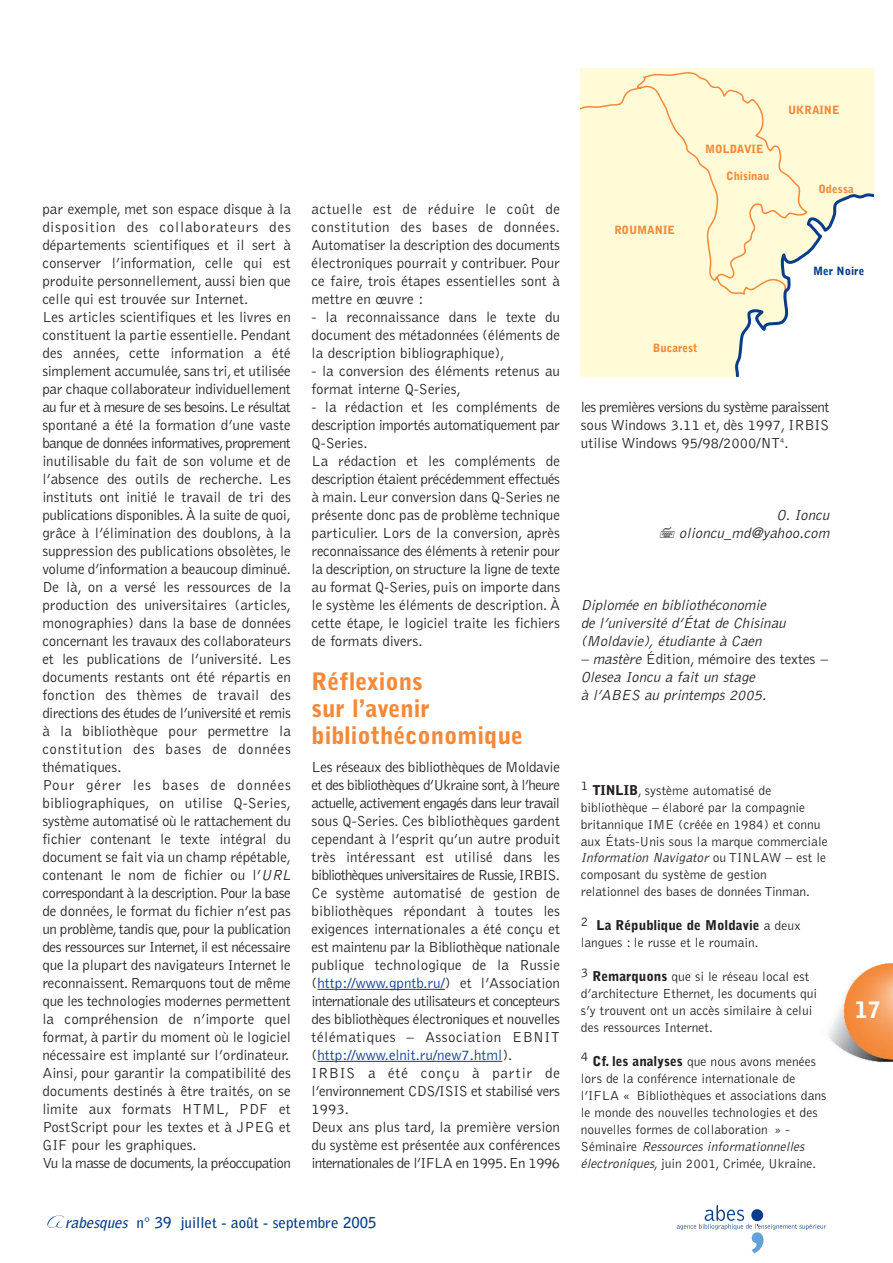
<style>
.page{position:relative;width:893px;height:1263px;background:#fff}
.page>*{position:absolute;margin:0;border:0;box-sizing:border-box;transform-origin:0 0}
.t1{font:900 24px/26.5px "Bell Gothic";color:#f58938}
.t2{font:900 22.5px "Bell Gothic";color:#fff}
.t3{font:300 15px/18px "Bell Gothic";color:#231f20}
.t4{font:300 15px/18px "Bell Gothic";letter-spacing:-.02em;color:#231f20}
.t5{font:italic 300 15px/18px "Bell Gothic";color:#231f20}
.t6{font:700 15px "Bell Gothic";color:#083e89}
.t7{font:300 13.5px/17px "Bell Gothic";color:#231f20}
.t8{font:900 11.4px "Bell Gothic";color:#f58938}
.t9{font:900 11.4px "Bell Gothic";color:#083e89}
.s1{font-style:italic}
.s2{color:#083e89}
.s3{font-style:normal}
.s4{font-weight:900}
</style>
<div class="page">
<img style="left:828px;top:963px;width:64px;height:99px">
<svg style="left:47px;top:1215px;width:18px;height:13px"></svg>
<svg style="left:676px;top:1205px;width:150px;height:48px"></svg>
<hr style="left:317px;top:989px;width:69px;height:1px;background:#083e89">
<hr style="left:385px;top:989px;width:39px;height:1px;background:#083e89">
<svg style="left:423px;top:989px;width:22px;height:1px"></svg>
<hr style="left:317px;top:1061px;width:69px;height:1px;background:#083e89">
<svg style="left:385px;top:1061px;width:40px;height:1px"></svg>
<hr style="left:425px;top:1061px;width:77px;height:1px;background:#083e89">
<div style="left:580px;top:69px;width:293px;height:308px;background:#fffbd6"></div>
<div style="left:580px;top:69px;width:229px;height:228px;background:#fffbd6"></div>
<svg style="left:734px;top:189px;width:139px;height:188px"></svg>
<p class="t3" style="left:42px;top:201px;width:253px">par exemple, met son espace disque à la disposition des collaborateurs des départements scientifiques et il sert à conserver l’information, celle qui est produite personnellement, aussi bien que celle qui est trouvée sur Internet.<br>Les articles scientifiques et les livres en constituent la partie essentielle. Pendant des années, cette information a été simplement accumulée, sans tri, et utilisée par chaque collaborateur individuellement au fur et à mesure de ses besoins.Le résultat spontané a été la formation d’une vaste banque de données informatives,proprement inutilisable du fait de son volume et de l’absence des outils de recherche. Les instituts ont initié le travail de tri des publications disponibles.À la suite de quoi, grâce à l’élimination des doublons, à la suppression des publications obsolètes, le volume d’information a beaucoup diminué.<br>De là, on a versé les ressources de la production des universitaires (articles, monographies) dans la base de données concernant les travaux des collaborateurs et les publications de l’université. Les documents restants ont été répartis en fonction des thèmes de travail des directions des études de l’université et remis à la bibliothèque pour permettre la constitution des bases de données thématiques.<br>Pour gérer les bases de données bibliographiques, on utilise Q-Series, système automatisé où le rattachement du fichier contenant le texte intégral du document se fait via un champ répétable, contenant le nom de fichier ou l’<span class="s1">URL </span>correspondant à la description.Pour la base de données, le format du fichier n’est pas un problème,tandis que,pour la publication des ressources sur Internet,il est nécessaire que la plupart des navigateurs Internet le reconnaissent. Remarquons tout de même que les technologies modernes permettent la compréhension de n’importe quel format, à partir du moment où le logiciel nécessaire est implanté sur l’ordinateur.<br>Ainsi, pour garantir la compatibilité des documents destinés à être traités, on se limite aux formats HTML, PDF et PostScript pour les textes et à JPEG et GIF pour les graphiques.<br>Vu la masse de documents,la préoccupation</p>
<p class="t3" style="left:311px;top:201px;width:250px;text-align:justify">actuelle est de réduire le coût de constitution des bases de données.<br>Automatiser la description des documents électroniques pourrait y contribuer. Pour ce faire, trois étapes essentielles sont à mettre en œuvre :</p>
<p class="t3" style="left:311px;top:309px;width:250px;text-align:justify">- la reconnaissance dans le texte du document des métadonnées (éléments de la description bibliographique),</p>
<p class="t3" style="left:311px;top:363px;width:250px">- la conversion des éléments retenus au format interne Q-Series,</p>
<p class="t3" style="left:311px;top:399px;width:250px">- la rédaction et les compléments de description importés automatiquement par Q-Series.<br>La rédaction et les compléments de description étaient précédemment effectués à main. Leur conversion dans Q-Series ne présente donc pas de problème technique particulier. Lors de la conversion, après reconnaissance des éléments à retenir pour la description,on structure la ligne de texte au format Q-Series, puis on importe dans le système les éléments de description. À cette étape, le logiciel traite les fichiers de formats divers.</p>
<h1 class="t1" style="left:311px;top:670px;width:213px">Réflexions<br>sur l’avenir bibliothéconomique</h1>
<p class="t4" style="left:311px;top:759px;width:250px">Les réseaux des bibliothèques de Moldavie et des bibliothèques d’Ukraine sont,à l’heure actuelle,activement engagés dans leur travail sous Q-Series. Ces bibliothèques gardent cependant à l’esprit qu’un autre produit très intéressant est utilisé dans les bibliothèques universitaires de Russie,IRBIS.<br>Ce système automatisé de gestion de bibliothèques répondant à toutes les exigences internationales a été conçu et est maintenu par la Bibliothèque nationale publique technologique de la Russie (<span class="s2">http://www.gpntb.ru/</span>) et l’Association internationale des utilisateurs et concepteurs des bibliothèques électroniques et nouvelles télématiques – Association EBNIT (<span class="s2">http://www.elnit.ru/new7.html</span>).<br>IRBIS a été conçu à partir de l’environnement CDS/ISIS et stabilisé vers 1993.<br>Deux ans plus tard, la première version du système est présentée aux conférences internationales de l’IFLA en 1995.En 1996</p>
<p class="t6" style="left:65px;top:1217px;width:313px"><span class="s1">rabesques</span> n° 39 juillet - août - septembre 2005</p>
<p class="t8" style="left:614px;top:226px;width:62px">ROUMANIE</p>
<p class="t8" style="left:705px;top:145px;width:60px">MOLDAVIE</p>
<p class="t8" style="left:726px;top:172px;width:45px">Chisinau</p>
<p class="t8" style="left:788px;top:106px;width:53px">UKRAINE</p>
<p class="t8" style="left:818px;top:185px;width:37px">Odessa</p>
<p class="t9" style="left:813px;top:267px;width:53px">Mer Noire</p>
<p class="t8" style="left:653px;top:343px;width:46px">Bucarest</p>
<p class="t3" style="left:580px;top:399px;width:250px;text-align:justify">les premières versions du système paraissent sous Windows 3.11 et, dès 1997, IRBIS utilise Windows 95/98/2000/NT<sup>4</sup>.</p>
<p class="t5" style="left:679px;top:507px;width:155px;text-align:right">O. Ioncu olioncu_md@yahoo.com</p>
<p class="t5" style="left:580px;top:597px;width:209px">Diplomée en bibliothéconomie de l’université d’État de Chisinau (Moldavie), étudiante à Caen</p>
<p class="t5" style="left:580px;top:651px;width:251px">– mastère <span class="s3">Édition, mémoire des textes</span> –<br>Olesea Ioncu a fait un stage<br>à l’ABES au printemps 2005.</p>
<p class="t7" style="left:580px;top:783px;width:248px">1 <span class="s4">TINLIB</span>, système automatisé de bibliothèque – élaboré par la compagnie britannique IME (créée en 1984) et connu aux États-Unis sous la marque commerciale <span class="s1">Information Navigator</span> o u T I N L AW – e s t l e composant du système de gestion relationnel des bases de données Tinman.</p>
<p class="t7" style="left:580px;top:918px;width:222px">2 <span class="s4">La République de Moldavie</span> a deux langues : le russe et le roumain.</p>
<p class="t7" style="left:580px;top:969px;width:238px">3 <span class="s4">Remarquons</span> que si le réseau local est d’architecture Ethernet, les documents qui s’y trouvent ont un accès similaire à celui des ressources Internet.</p>
<p class="t7" style="left:580px;top:1054px;width:247px">4 <span class="s4">Cf. les analyses</span> que nous avons menées lors de la conférence internationale de l’IFLA « Bibliothèques et associations dans le monde des nouvelles technologies et des nouvelles formes de collaboration » -<br>S é m i n a i r e <span class="s1">Ressources informationnelles électroniques</span>, juin 2001, Crimée, Ukraine.</p>
<h2 class="t2" style="left:855px;top:1002px;width:27px">17</h2>
</div>
